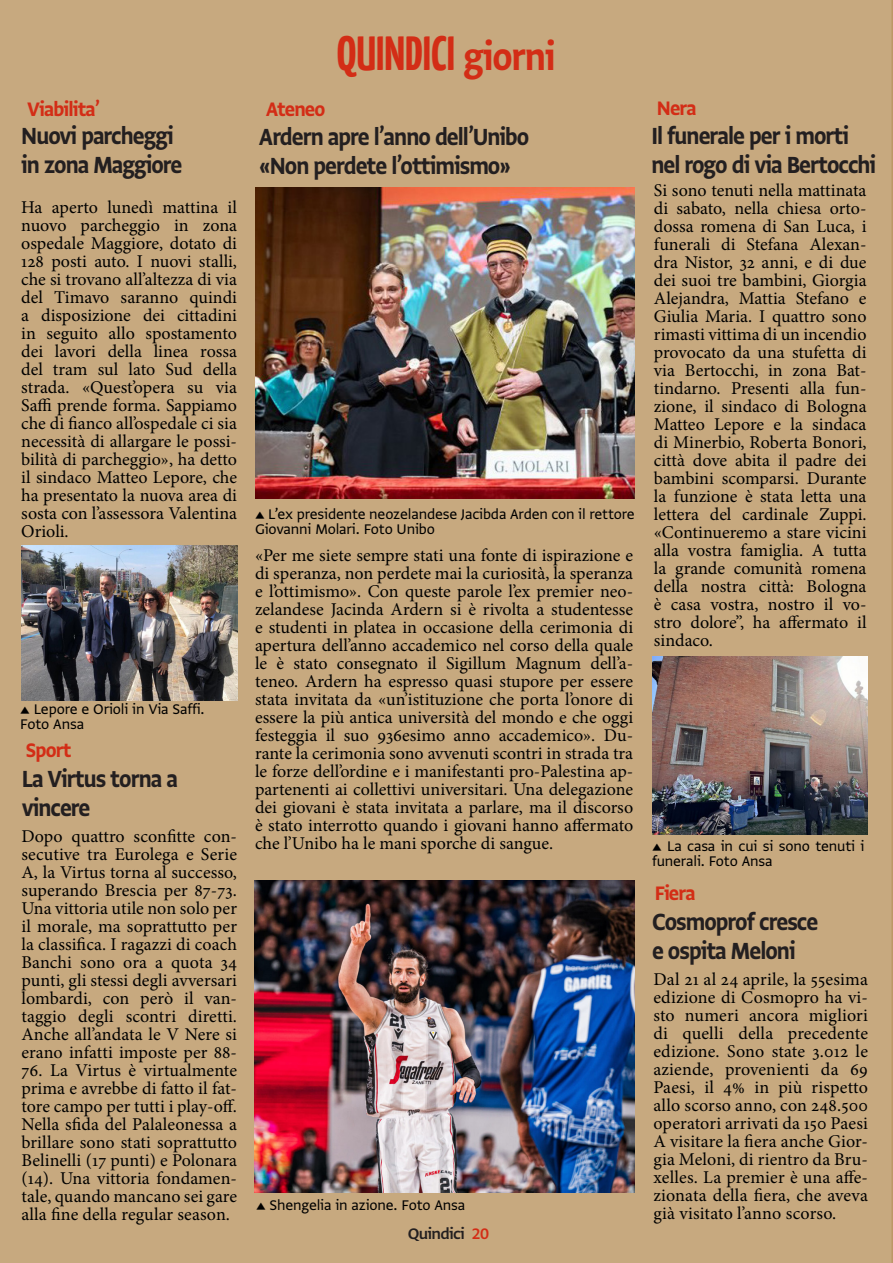
<style>
.page{position:relative;width:893px;height:1263px;background:#c7a97f}
.page>*{position:absolute;margin:0;border:0;box-sizing:border-box;transform-origin:0 0}
.Scritta_Quindici_giorni{font:700 48px "Yanone Kaffeesatz";color:#d32d16}
.Titolo_notizia{font:27.6px/28.8px "Greta Sans Std Bld";letter-spacing:-.04em;color:#231f20;scale:.87 1}
.Argomento_Quindici_giorni{font:23.1px "Greta Sans Std Bld";letter-spacing:-.04em;color:#d32d16;scale:.91 1}
.Testo_Quindici_giorni{font:18px/18px "Minion Pro";color:#000;text-align:justify}
.t1{font:18px "Greta Sans Std Sm Bld";letter-spacing:-.04em;color:#231f20}
.Dida_foto{font:16.5px/15px "Greta Sans Std";letter-spacing:-.01em;color:#000}
.s1{font-family:"Greta Sans Std Bld";font-weight:400;font-size:44.85px}
.s2{color:#d32d16}
</style>
<div class="page">
<img style="left:254px;top:880px;width:381px;height:313px">
<img style="left:255px;top:188px;width:380px;height:310px">
<img style="left:21px;top:545px;width:216px;height:156px">
<img style="left:652px;top:656px;width:215px;height:178px">
<svg style="left:892px;top:37px;width:1px;height:47px"></svg>
<p class="Argomento_Quindici_giorni" style="left:27px;top:95px;width:81px">Viabilita’</p>
<p class="Titolo_notizia" style="left:21px;top:121px;width:177px">Nuovi parcheggi</p>
<p class="Titolo_notizia" style="left:21px;top:149px;width:187px">in zona Maggiore</p>
<p class="Testo_Quindici_giorni" style="left:21px;top:198px;width:217px">Ha aperto lunedì mattina il nuovo parcheggio in zona ospedale Maggiore, dotato di 128 posti auto. I nuovi stalli, che si trovano all’altezza di via del Timavo saranno quindi a disposizione dei cittadini in seguito allo spostamento dei lavori della linea rossa del tram sul lato Sud della strada. «Quest’opera su via Saffi prende forma. Sappiamo che di fianco all’ospedale ci sia necessità di allargare le possi&shy;bilità di parcheggio», ha detto il sindaco Matteo Lepore, che ha presentato la nuova area di sosta con l’assessora Valentina Orioli.</p>
<p class="Dida_foto" style="left:20px;top:702px;width:186px">▲ Lepore e Orioli in Via Saffi.</p>
<p class="Dida_foto" style="left:20px;top:717px;width:65px">Foto Ansa</p>
<p class="Argomento_Quindici_giorni" style="left:26px;top:737px;width:51px">Sport</p>
<p class="Titolo_notizia" style="left:22px;top:763px;width:181px">La Virtus torna a vincere</p>
<p class="Testo_Quindici_giorni" style="left:21px;top:827px;width:217px">Dopo quattro sconfitte con&shy;secutive tra Eurolega e Serie A, la Virtus torna al successo, superando Brescia per 87-73.<br>Una vittoria utile non solo per il morale, ma soprattutto per la classifica. I ragazzi di coach Banchi sono ora a quota 34 punti, gli stessi degli avversari lombardi, con però il van&shy;taggio degli scontri diretti.<br>Anche all’andata le V Nere si erano infatti imposte per 88-</p>
<p class="Testo_Quindici_giorni" style="left:21px;top:1061px;width:217px">76. La Virtus è virtualmente prima e avrebbe di fatto il fat&shy;tore campo per tutti i play-off.<br>Nella sfida del Palaleonessa a brillare sono stati soprattutto Belinelli (17 punti) e Polonara (14). Una vittoria fondamen&shy;tale, quando mancano sei gare alla fine della regular season.</p>
<p class="Scritta_Quindici_giorni" style="left:337px;top:21px;width:220px">QUINDICI <span class="s1">giorni</span></p>
<p class="Argomento_Quindici_giorni" style="left:266px;top:95px;width:67px">Ateneo</p>
<p class="Titolo_notizia" style="left:259px;top:122px;width:312px">Ardern apre l’anno dell’Unibo</p>
<p class="Titolo_notizia" style="left:259px;top:151px;width:291px">«Non perdete l’ottimismo»</p>
<p class="Dida_foto" style="left:255px;top:506px;width:381px">▲ L’ex presidente neozelandese Jacibda Arden con il rettore<br>Giovanni Molari. Foto Unibo</p>
<p class="Testo_Quindici_giorni" style="left:255px;top:547px;width:380px">«Per me siete sempre stati una fonte di ispirazione e di speranza, non perdete mai la curiosità, la speranza e l’ottimismo». Con queste parole l’ex premier neo&shy;zelandese Jacinda Ardern si è rivolta a studentesse e studenti in platea in occasione della cerimonia di apertura dell’anno accademico nel corso della quale le è stato consegnato il Sigillum Magnum dell’a&shy;teneo. Ardern ha espresso quasi stupore per essere stata invitata da «un’istituzione che porta l’onore di essere la più antica università del mondo e che oggi festeggia il suo 936esimo anno accademico». Du&shy;rante la cerimonia sono avvenuti scontri in strada tra le forze dell’ordine e i manifestanti pro-Palestina ap&shy;partenenti ai collettivi universitari. Una delegazione dei giovani è stata invitata a parlare, ma il discorso è stato interrotto quando i giovani hanno affermato che l’Unibo ha le mani sporche di sangue.</p>
<p class="Dida_foto" style="left:256px;top:1198px;width:211px">▲ Shengelia in azione. Foto Ansa</p>
<p class="t1" style="left:408px;top:1223px;width:83px">Quindici <span class="s2">20</span></p>
<p class="Argomento_Quindici_giorni" style="left:657px;top:94px;width:45px">Nera</p>
<p class="Titolo_notizia" style="left:651px;top:121px;width:229px">Il funerale per i morti</p>
<p class="Titolo_notizia" style="left:651px;top:149px;width:260px">nel rogo di via Bertocchi</p>
<p class="Testo_Quindici_giorni" style="left:654px;top:181px;width:214px">Si sono tenuti nella mattinata di sabato, nella chiesa orto&shy;dossa romena di San Luca, i funerali di Stefana Alexan&shy;dra Nistor, 32 anni, e di due dei suoi tre bambini, Giorgia Alejandra, Mattia Stefano e Giulia Maria. I quattro sono rimasti vittima di un incendio provocato da una stufetta di via Bertocchi, in zona Bat&shy;tindarno. Presenti alla fun&shy;zione, il sindaco di Bologna Matteo Lepore e la sindaca di Minerbio, Roberta Bonori, città dove abita il padre dei bambini scomparsi. Durante la funzione è stata letta una lettera del cardinale Zuppi. «Continueremo a stare vicini alla vostra famiglia. A tutta la grande comunità romena della nostra città: Bologna è casa vostra, nostro il vo&shy;stro dolore”, ha affermato il sindaco.</p>
<p class="Dida_foto" style="left:652px;top:838px;width:214px">▲ La casa in cui si sono tenuti i funerali. Foto Ansa</p>
<p class="Argomento_Quindici_giorni" style="left:655px;top:880px;width:46px">Fiera</p>
<p class="Titolo_notizia" style="left:652px;top:907px;width:193px">Cosmoprof cresce</p>
<p class="Titolo_notizia" style="left:652px;top:936px;width:167px">e ospita Meloni</p>
<p class="Testo_Quindici_giorni" style="left:653px;top:970px;width:216px">Dal 21 al 24 aprile, la 55esima edizione di Cosmopro ha vi&shy;sto numeri ancora migliori di quelli della precedente edizione. Sono state 3.012 le aziende, provenienti da 69<br>Paesi, il 4% in più rispetto allo scorso anno, con 248.500 operatori arrivati da 150 Paesi A visitare la fiera anche Gior&shy;gia Meloni, di rientro da Bru&shy;xelles. La premier è una affe&shy;zionata della fiera, che aveva già visitato l’anno scorso.</p>
</div>
